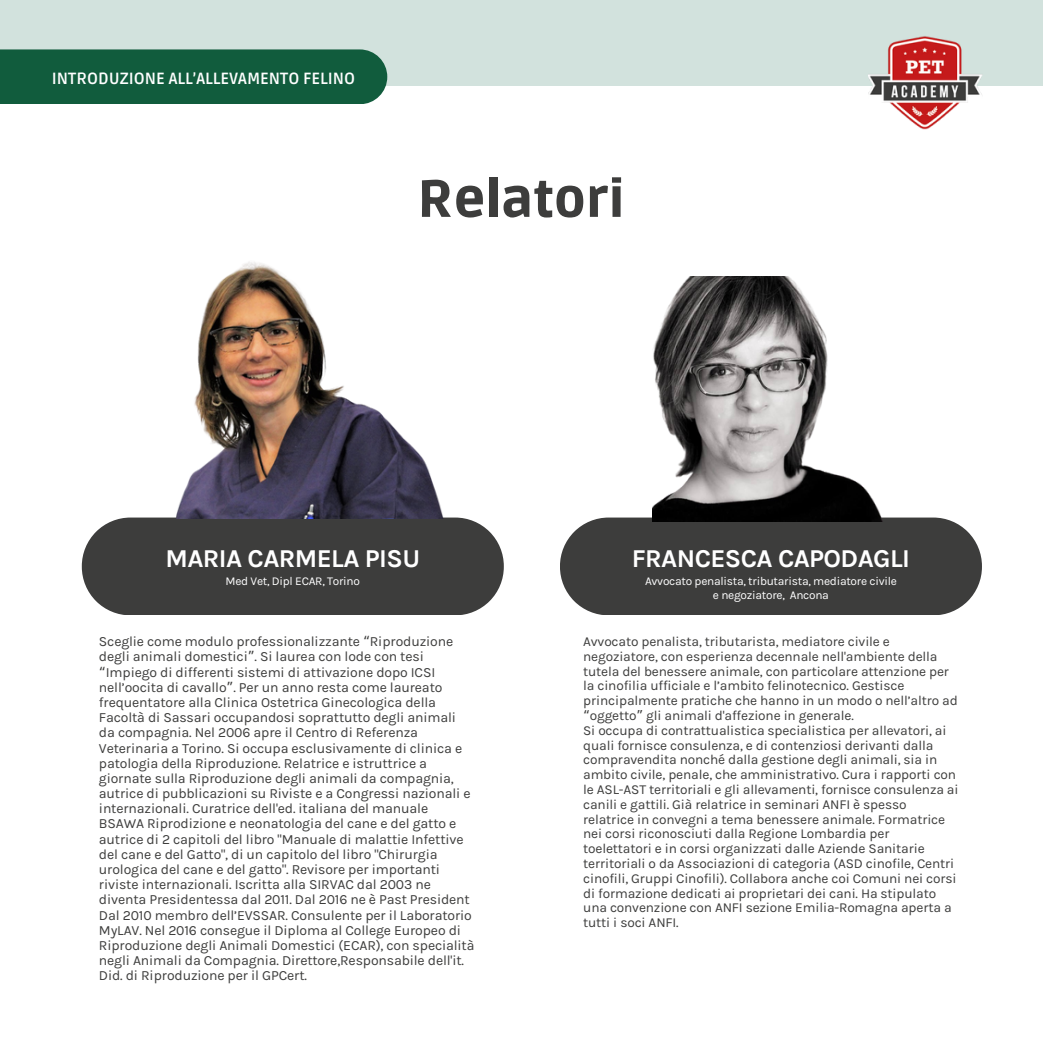
<style>
.page{position:relative;width:1043px;height:1043px;background:#fff}
.page>*{position:absolute;margin:0;border:0;box-sizing:border-box;transform-origin:0 0}
.t1{font:900 51.98px "Ruda";color:#3d3d3c}
.t2{font:700 25.72px "Karla";letter-spacing:-.025em;color:#fff}
.t3{font:700 16.1px "Ruda";color:#fff}
.t4{font:14px/15.2px "Karla";letter-spacing:-.01em;color:#3d3d3c}
.t5{font:13.65px/14.7px "Karla";letter-spacing:-.01em;color:#3d3d3c}
.t6{font:11.9px/13.8px "Karla";letter-spacing:-.025em;color:#fff;text-align:center}
.s1{font-family:"Noto Sans Gurmukhi"}
</style>
<div class="page">
<div style="left:0;top:0;width:1042px;height:85px;background:#d2e2dd"></div>
<img style="left:868px;top:36px;width:114px;height:94px">
<div style="left:0;top:49px;width:387px;height:55px;background:#115c3d"></div>
<div style="left:82px;top:517px;width:421px;height:98px;background:#3d3d3c"></div>
<img style="left:128px;top:262px;width:322px;height:256px">
<div style="left:560px;top:517px;width:421px;height:98px;background:#3d3d3c"></div>
<img style="left:652px;top:276px;width:246px;height:245px">
<p class="t3" style="left:52px;top:69px;width:305px">INTRODUZIONE ALL’ALLEVAMENTO FELINO</p>
<h1 class="t1" style="left:417px;top:169px;width:209px">Relatori</h1>
<h2 class="t2" style="left:165px;top:543px;width:256px">MARIA CARMELA PISU</h2>
<p class="t6" style="left:225px;top:574px;width:136px">Med Vet, Dipl ECAR, Torino</p>
<h2 class="t2" style="left:631px;top:543px;width:280px">FRANCESCA CAPODAGLI</h2>
<p class="t6" style="left:644px;top:574px;width:253px">Avvocato penalista, tributarista, mediatore civile e negoziatore, Ancona</p>
<p class="t4" style="left:99px;top:633px;width:377px">Sceglie come modulo professionalizzante <span class="s1">“</span>Riproduzione degli animali domestici<span class="s1">”</span>. Si laurea con lode con tesi <span class="s1">“</span>Impiego di differenti sistemi di attivazione dopo ICSI nell’oocita di cavallo<span class="s1">”</span>. Per un anno resta come laureato frequentatore alla Clinica Ostetrica Ginecologica della Facoltà di Sassari occupandosi soprattutto degli animali da compagnia. Nel 2006 apre il Centro di Referenza Veterinaria a Torino. Si occupa esclusivamente di clinica e patologia della Riproduzione. Relatrice e istruttrice a giornate sulla Riproduzione degli animali da compagnia, autrice di pubblicazioni su Riviste e a Congressi nazionali e internazionali. Curatrice dell'ed. italiana del manuale BSAWA Riprodizione e neonatologia del cane e del gatto e autrice di 2 capitoli del libro "Manuale di malattie Infettive del cane e del Gatto", di un capitolo del libro "Chirurgia urologica del cane e del gatto". Revisore per importanti riviste internazionali. Iscritta alla SIRVAC dal 2003 ne diventa Presidentessa dal 2011. Dal 2016 ne è Past President Dal 2010 membro dell’EVSSAR. Consulente per il Laboratorio MyLAV. Nel 2016 consegue il Diploma al College Europeo di Riproduzione degli Animali Domestici (ECAR), con specialità negli Animali da Compagnia. Direttore,Responsabile dell'it.<br>Did. di Riproduzione per il GPCert.</p>
<p class="t5" style="left:583px;top:634px;width:377px">Avvocato penalista, tributarista, mediatore civile e negoziatore, con esperienza decennale nell'ambiente della tutela del benessere animale, con particolare attenzione per la cinofilia ufficiale e l’ambito felinotecnico. Gestisce principalmente pratiche che hanno in un modo o nell’altro ad <span class="s1">“</span>oggetto<span class="s1">”</span> gli animali d'affezione in generale.<br>Si occupa di contrattualistica specialistica per allevatori, ai quali fornisce consulenza, e di contenziosi derivanti dalla compravendita nonché dalla gestione degli animali, sia in ambito civile, penale, che amministrativo. Cura i rapporti con le ASL-AST territoriali e gli allevamenti, fornisce consulenza ai canili e gattili. Già relatrice in seminari ANFI è spesso relatrice in convegni a tema benessere animale. Formatrice nei corsi riconosciuti dalla Regione Lombardia per toelettatori e in corsi organizzati dalle Aziende Sanitarie territoriali o da Associazioni di categoria (ASD cinofile, Centri cinofili, Gruppi Cinofili). Collabora anche coi Comuni nei corsi di formazione dedicati ai proprietari dei cani. Ha stipulato una convenzione con ANFI sezione Emilia-Romagna aperta a tutti i soci ANFI.</p>
</div>
